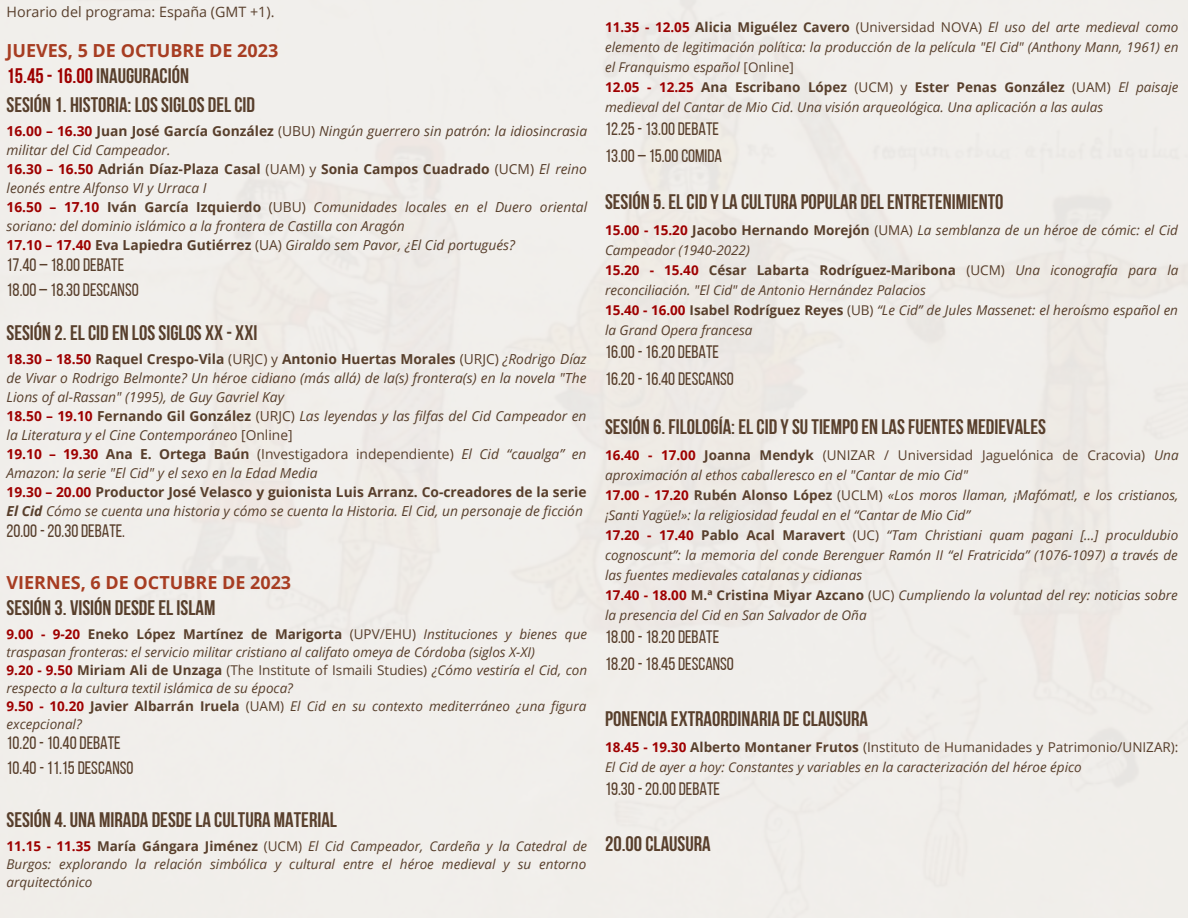
<style>
.page{position:relative;width:1188px;height:918px;background:#fff}
.page>*{position:absolute;margin:0;border:0;box-sizing:border-box;transform-origin:0 0}
.t1{font:700 21px "Bebas Neue";color:#583f2c}
.t2{font:18px "Bebas Neue";color:#583f2c}
.t3{font:700 18px "Open Sans";color:#a73d22}
.t4{font:14.25px "Open Sans";color:#583f2c}
.t5{font:italic 13.8px/19px "Open Sans";color:#583f2c}
.t6{font:700 13.8px/19px "Open Sans";color:#583f2c}
.t7{font:italic 13.5px/20px "Open Sans";color:#583f2c}
.s1{color:#9e0000}
.s2{font-weight:700;font-style:normal;color:#9e0000}
.s3{font-weight:700;font-style:normal}
.s4{font-style:normal}
.s5{font-weight:400}
.s6{font-weight:400;font-style:italic}
.s7{font-weight:700}
</style>
<div class="page">
<p class="t4" style="left:7px;top:2px;width:269px">Horario del programa: España (GMT +1).</p>
<p class="t3" style="left:7px;top:37px;width:273px">JUEVES, 5 DE OCTUBRE DE 2023</p>
<p class="t1" style="left:7px;top:67px;width:184px"><span class="s1">15.45-16.00</span>INAUGURACIÓN</p>
<p class="t1" style="left:7px;top:96px;width:250px">SESIÓN 1. HISTORIA: LOSSIGLOS DELCID</p>
<p class="t5" style="left:7px;top:121px;width:582px"><span class="s2">16.00 – 16.30</span> <span class="s3">Juan José García González</span> <span class="s4">(UBU)</span> Ningún guerrero sin patrón: la idiosincrasia militar del Cid Campeador.</p>
<p class="t6" style="left:7px;top:159px;width:582px"><span class="s1">16.30 – 16.50</span> Adrián Díaz-Plaza Casal <span class="s5">(UAM) y</span> Sonia Campos Cuadrado <span class="s5">(UCM)</span> <span class="s6">El reino leonés entre Alfonso VI y Urraca I</span></p>
<p class="t5" style="left:7px;top:197px;width:582px"><span class="s2">16.50 – 17.10</span> <span class="s3">Iván García Izquierdo</span> <span class="s4">(UBU)</span> Comunidades locales en el Duero oriental soriano: del dominio islámico a la frontera de Castilla con Aragón</p>
<p class="t5" style="left:7px;top:235px;width:510px"><span class="s2">17.10 – 17.40</span> <span class="s3">Eva Lapiedra Gutiérrez</span> <span class="s4">(UA)</span> Giraldo sem Pavor, ¿El Cid portugués?</p>
<p class="t2" style="left:7px;top:257px;width:119px">17.40 – 18.00DEBATE</p>
<p class="t2" style="left:7px;top:282px;width:134px">18.00 – 18.30DESCANSO</p>
<p class="t1" style="left:7px;top:324px;width:252px">SESIÓN 2.ELCID EN LOSSIGLOS XX - XXI</p>
<p class="t5" style="left:7px;top:349px;width:582px;text-align:justify"><span class="s2">18.30 – 18.50</span> <span class="s3">Raquel Crespo-Vila</span> <span class="s4">(URJC) y</span> <span class="s3">Antonio Huertas Morales</span> <span class="s4">(URJC)</span> ¿Rodrigo Díaz de Vivar o Rodrigo Belmonte? Un héroe cidiano (más allá) de la(s) frontera(s) en la novela "The Lions of al-Rassan" (1995), de Guy Gavriel Kay</p>
<p class="t5" style="left:7px;top:406px;width:582px"><span class="s2">18.50 – 19.10</span> <span class="s3">Fernando Gil González</span> <span class="s4">(URJC)</span> Las leyendas y las filfas del Cid Campeador en la Literatura y el Cine Contemporáneo <span class="s4">[Online]</span></p>
<p class="t5" style="left:7px;top:444px;width:582px"><span class="s2">19.10 – 19.30</span> <span class="s3">Ana E. Ortega Baún</span> <span class="s4">(Investigadora independiente)</span> El Cid “caualga” en<br>Amazon: la serie "El Cid" y el sexo en la Edad Media</p>
<p class="t5" style="left:7px;top:482px;width:581px"><span class="s2">19.30 – 20.00</span> <span class="s3">Productor José Velasco y guionista Luis Arranz. Co-creadores de la serie<br></span><span class="s7">El Cid</span> Cómo se cuenta una historia y cómo se cuenta la Historia. El Cid, un personaje de ficción</p>
<p class="t2" style="left:7px;top:523px;width:120px">20.00-20.30DEBATE.</p>
<p class="t3" style="left:7px;top:570px;width:286px">VIERNES, 6 DE OCTUBRE DE 2023</p>
<p class="t1" style="left:7px;top:599px;width:210px">SESIÓN 3. VISIÓN DESDEELISLAM</p>
<p class="t7" style="left:7px;top:624px;width:582px;line-height:18px"><span class="s2">9.00 - 9-20</span> <span class="s3">Eneko López Martínez de Marigorta</span> <span class="s4">(UPV/EHU)</span> Instituciones y bienes que traspasan fronteras: el servicio militar cristiano al califato omeya de Córdoba (siglos X-XI)</p>
<p class="t7" style="left:7px;top:660px;width:582px;line-height:18px"><span class="s2">9.20 - 9.50</span> <span class="s3">Miriam Ali de Unzaga</span> <span class="s4">(The Institute of Ismaili Studies)</span> ¿Cómo vestiría el Cid, con respecto a la cultura textil islámica de su época?</p>
<p class="t7" style="left:7px;top:696px;width:581px;line-height:18px"><span class="s2">9.50 - 10.20</span> <span class="s3">Javier Albarrán Iruela</span> <span class="s4">(UAM)</span> El Cid en su contexto mediterráneo ¿una figura excepcional?</p>
<p class="t2" style="left:7px;top:735px;width:116px">10.20-10.40DEBATE</p>
<p class="t2" style="left:7px;top:760px;width:128px">10.40-11.15DESCANSO</p>
<p class="t1" style="left:7px;top:811px;width:332px">SESIÓN 4. UNA MIRADA DESDELA CULTURA MATERIAL</p>
<p class="t7" style="left:7px;top:836px;width:582px;line-height:18px;text-align:justify"><span class="s2">11.15 - 11.35</span> <span class="s3">María Gángara Jiménez</span> <span class="s4">(UCM)</span> El Cid Campeador, Cardeña y la Catedral de Burgos: explorando la relación simbólica y cultural entre el héroe medieval y su entorno arquitectónico</p>
<p class="t7" style="left:605px;top:17px;width:575px;text-align:justify"><span class="s2">11.35 - 12.05</span> <span class="s3">Alicia Miguélez Cavero</span> <span class="s4">(Universidad NOVA)</span> El uso del arte medieval como elemento de legitimación política: la producción de la película "El Cid" (Anthony Mann, 1961) en el Franquismo español <span class="s4">[Online]</span></p>
<p class="t7" style="left:605px;top:77px;width:575px"><span class="s2">12.05 - 12.25</span> <span class="s3">Ana Escribano López</span> <span class="s4">(UCM) y</span> <span class="s3">Ester Penas González</span> <span class="s4">(UAM)</span> El paisaje medieval del Cantar de Mio Cid. Una visión arqueológica. Una aplicación a las aulas</p>
<p class="t2" style="left:605px;top:122px;width:115px">12.25-13.00DEBATE</p>
<p class="t2" style="left:605px;top:149px;width:119px">13.00 – 15.00COMIDA</p>
<p class="t1" style="left:605px;top:193px;width:400px">SESIÓN 5.ELCID YLA CULTURA POPULAR DELENTRETENIMIENTO</p>
<p class="t7" style="left:605px;top:220px;width:574px"><span class="s2">15.00 - 15.20</span> <span class="s3">Jacobo Hernando Morejón</span> <span class="s4">(UMA)</span> La semblanza de un héroe de cómic: el Cid<br>Campeador (1940-2022)</p>
<p class="t7" style="left:605px;top:260px;width:575px"><span class="s2">15.20 - 15.40</span> <span class="s3">César Labarta Rodríguez-Maribona</span> <span class="s4">(UCM)</span> Una iconografía para la reconciliación. "El Cid" de Antonio Hernández Palacios</p>
<p class="t7" style="left:605px;top:300px;width:575px"><span class="s2">15.40 - 16.00</span> <span class="s3">Isabel Rodríguez Reyes</span> <span class="s4">(UB)</span> “Le Cid” de Jules Massenet: el heroísmo español en la Grand Opera francesa</p>
<p class="t2" style="left:605px;top:345px;width:116px">16.00 -16.20 DEBATE</p>
<p class="t2" style="left:605px;top:372px;width:130px">16.20-16.40DESCANSO</p>
<p class="t1" style="left:605px;top:418px;width:442px">SESIÓN 6.FILOLOGÍA:ELCID YSUTIEMPOEN LASFUENTES MEDIEVALES</p>
<p class="t7" style="left:605px;top:445px;width:575px"><span class="s2">16.40 - 17.00</span> <span class="s3">Joanna Mendyk</span> <span class="s4">(UNIZAR / Universidad Jaguelónica de Cracovia)</span> Una aproximación al ethos caballeresco en el "Cantar de mio Cid"</p>
<p class="t7" style="left:605px;top:485px;width:575px"><span class="s2">17.00 - 17.20</span> <span class="s3">Rubén Alonso López</span> <span class="s4">(UCLM)</span> «Los moros llaman, ¡Mafómat!, e los cristianos, ¡Santi Yagüe!»: la religiosidad feudal en el “Cantar de Mio Cid”</p>
<p class="t7" style="left:605px;top:525px;width:575px;text-align:justify"><span class="s2">17.20 - 17.40</span> <span class="s3">Pablo Acal Maravert</span> <span class="s4">(UC)</span> “Tam Christiani quam pagani […] proculdubio cognoscunt”: la memoria del conde Berenguer Ramón II “el Fratricida” (1076-1097) a través de las fuentes medievales catalanas y cidianas</p>
<p class="t7" style="left:605px;top:585px;width:574px"><span class="s2">17.40 - 18.00</span> <span class="s3">M.ª Cristina Miyar Azcano</span> <span class="s4">(UC)</span> Cumpliendo la voluntad del rey: noticias sobre la presencia del Cid en San Salvador de Oña</p>
<p class="t2" style="left:605px;top:630px;width:116px">18.00- 18.20DEBATE</p>
<p class="t2" style="left:605px;top:657px;width:130px">18.20- 18.45DESCANSO</p>
<p class="t1" style="left:605px;top:710px;width:265px">PONENCIA EXTRAORDINARIA DECLAUSURA</p>
<p class="t7" style="left:605px;top:737px;width:575px"><span class="s2">18.45 - 19.30</span> <span class="s3">Alberto Montaner Frutos</span> <span class="s4">(Instituto de Humanidades y Patrimonio/UNIZAR):<br></span>El Cid de ayer a hoy: Constantes y variables en la caracterización del héroe épico</p>
<p class="t2" style="left:605px;top:782px;width:116px">19.30-20.00DEBATE</p>
<p class="t1" style="left:605px;top:835px;width:107px">20.00CLAUSURA</p>
</div>
